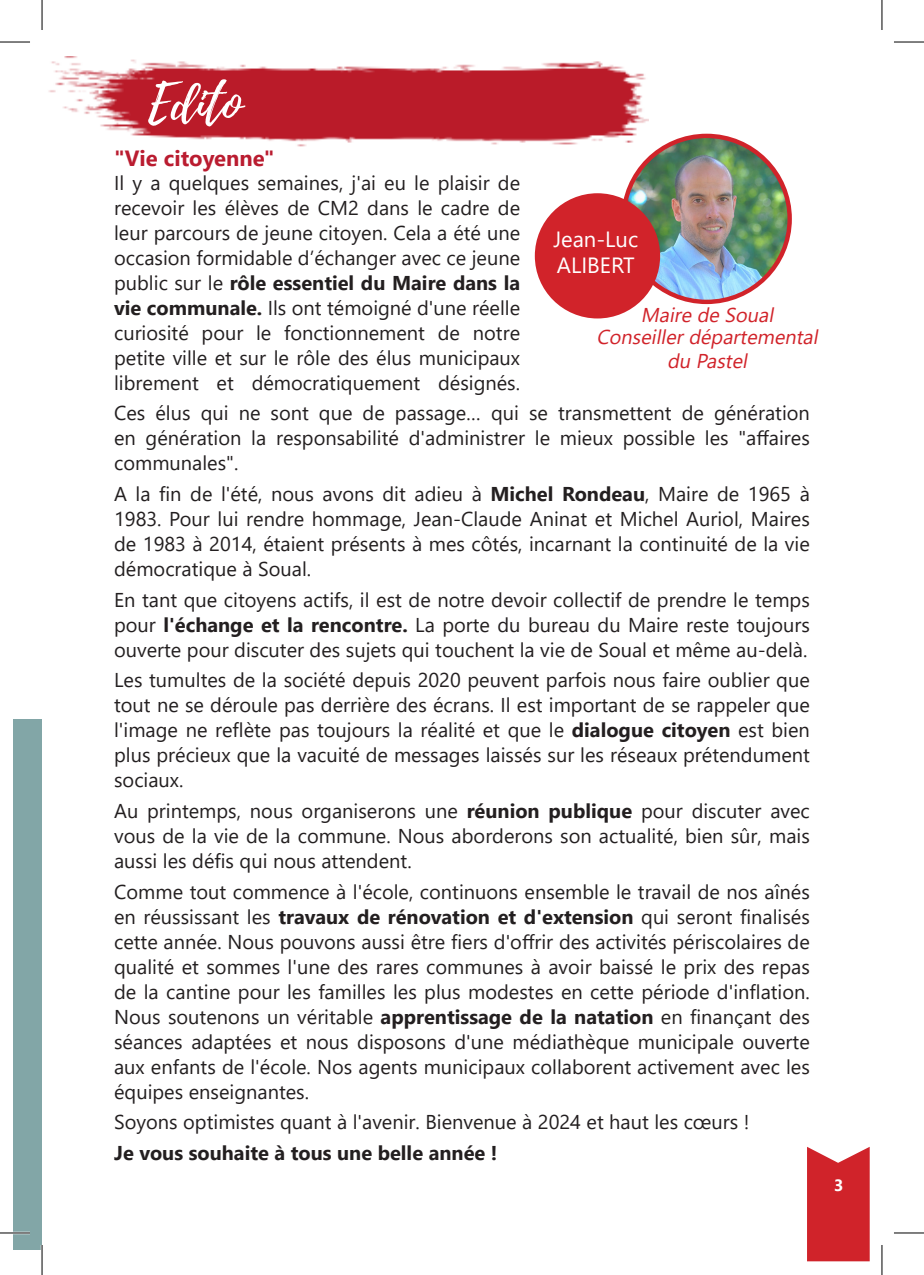
<style>
.page{position:relative;width:924px;height:1275px;background:#fff}
.page>*{position:absolute;margin:0;border:0;box-sizing:border-box;transform-origin:0 0}
.t1{font:50px "Playlist Script";color:#fff}
.t2{font:22px "Segoe UI";color:#fff}
.t3{font:700 22px "Segoe UI";color:#ba1c30}
.t4{font:20px/25px "Segoe UI";color:#231f20;text-align:justify}
.t5{font:italic 20px/24px "Segoe UI";color:#d1232a;text-align:center}
.t6{font:700 20px "Segoe UI";color:#231f20}
.t7{font:700 16.4px "Segoe UI";color:#fff}
.s1{font-weight:700}
</style>
<div class="page">
<div style="left:14px;top:719px;width:28px;height:531px;background:#82a6a7"></div>
<img style="left:48px;top:57px;width:600px;height:90px">
<svg style="left:807px;top:1147px;width:62px;height:114px;background:#d33238"></svg>
<img style="left:623px;top:136px;width:166px;height:166px;border-radius:83px">
<div style="left:621px;top:134px;width:170px;height:170px;border:4px solid #d1232a;border-radius:50%"></div>
<div style="left:537px;top:196px;width:120px;height:120px;background:#d1232a;border-radius:50%"></div>
<div style="left:534px;top:193px;width:125px;height:125px;border:5px solid #d1232a;border-radius:50%"></div>
<hr style="left:0;top:1231px;width:30px;height:3px;background:#fff">
<hr style="left:41px;top:1245px;width:2px;height:30px;background:#fff">
<hr style="left:0;top:42px;width:30px;height:1px;background:#000">
<hr style="left:893px;top:42px;width:30px;height:1px;background:#000">
<hr style="left:0;top:1232px;width:30px;height:1px;background:#000">
<hr style="left:893px;top:1232px;width:30px;height:1px;background:#000">
<hr style="left:42px;top:0;width:1px;height:30px;background:#000">
<hr style="left:42px;top:1245px;width:1px;height:30px;background:#000">
<hr style="left:881px;top:0;width:1px;height:30px;background:#000">
<hr style="left:881px;top:1245px;width:1px;height:30px;background:#000">
<p class="t1" style="left:148px;top:67px;width:95px">Edito</p>
<p class="t3" style="left:114px;top:137px;width:162px">"Vie citoyenne"</p>
<p class="t4" style="left:114px;top:168px;width:407px">Il y a quelques semaines, j'ai eu le plaisir de recevoir les élèves de CM2 dans le cadre de leur parcours de jeune citoyen. Cela a été une occasion formidable d’échanger avec ce jeune public sur le <span class="s1">rôle essentiel du Maire dans la vie communale.</span> Ils ont témoigné d'une réelle curiosité pour le fonctionnement de notre petite ville et sur le rôle des élus municipaux librement et démocratiquement désignés.</p>
<p class="t2" style="left:553px;top:218px;width:86px">Jean-Luc</p>
<p class="t2" style="left:556px;top:245px;width:79px">ALIBERT</p>
<p class="t5" style="left:640px;top:301px;width:140px">MairedeSoual</p>
<p class="t5" style="left:596px;top:323px;width:228px">Conseillerdépartemental du Pastel</p>
<p class="t4" style="left:114px;top:399px;width:697px">Ces élus qui ne sont que de passage… qui se transmettent de génération en génération la responsabilité d'administrer le mieux possible les "affaires communales".</p>
<p class="t4" style="left:114px;top:479px;width:697px">A la fin de l'été, nous avons dit adieu à <span class="s1">Michel Rondeau</span>, Maire de 1965 à 1983. Pour lui rendre hommage, Jean-Claude Aninat et Michel Auriol, Maires de 1983 à 2014, étaient présents à mes côtés, incarnant la continuité de la vie démocratique à Soual.</p>
<p class="t4" style="left:114px;top:585px;width:697px">En tant que citoyens actifs, il est de notre devoir collectif de prendre le temps pour <span class="s1">l'échange et la rencontre.</span> La porte du bureau du Maire reste toujours ouverte pour discuter des sujets qui touchent la vie de Soual et même au-delà.</p>
<p class="t4" style="left:114px;top:666px;width:697px">Les tumultes de la société depuis 2020 peuvent parfois nous faire oublier que tout ne se déroule pas derrière des écrans. Il est important de se rappeler que l'image ne reflète pas toujours la réalité et que le <span class="s1">dialogue citoyen</span> est bien plus précieux que la vacuité de messages laissés sur les réseaux prétendument sociaux.</p>
<p class="t4" style="left:114px;top:796px;width:697px">Au printemps, nous organiserons une <span class="s1">réunion publique</span> pour discuter avec vous de la vie de la commune. Nous aborderons son actualité, bien sûr, mais aussi les défis qui nous attendent.</p>
<p class="t4" style="left:114px;top:877px;width:697px">Comme tout commence à l'école, continuons ensemble le travail de nos aînés en réussissant les <span class="s1">travaux de rénovation et d'extension</span> qui seront finalisés cette année. Nous pouvons aussi être fiers d'offrir des activités périscolaires de qualité et sommes l'une des rares communes à avoir baissé le prix des repas de la cantine pour les familles les plus modestes en cette période d'inflation.<br>Nous soutenons un véritable <span class="s1">apprentissage de la natation</span> en finançant des séances adaptées et nous disposons d'une médiathèque municipale ouverte aux enfants de l'école. Nos agents municipaux collaborent activement avec les équipes enseignantes.</p>
<p class="t4" style="left:114px;top:1108px;width:636px">Soyons optimistes quant à l'avenir. Bienvenue à 2024 et haut les cœurs !</p>
<p class="t6" style="left:114px;top:1134px;width:384px">Je vous souhaite à tous une belle année !</p>
<p class="t7" style="left:833px;top:1169px;width:11px">3</p>
</div>
